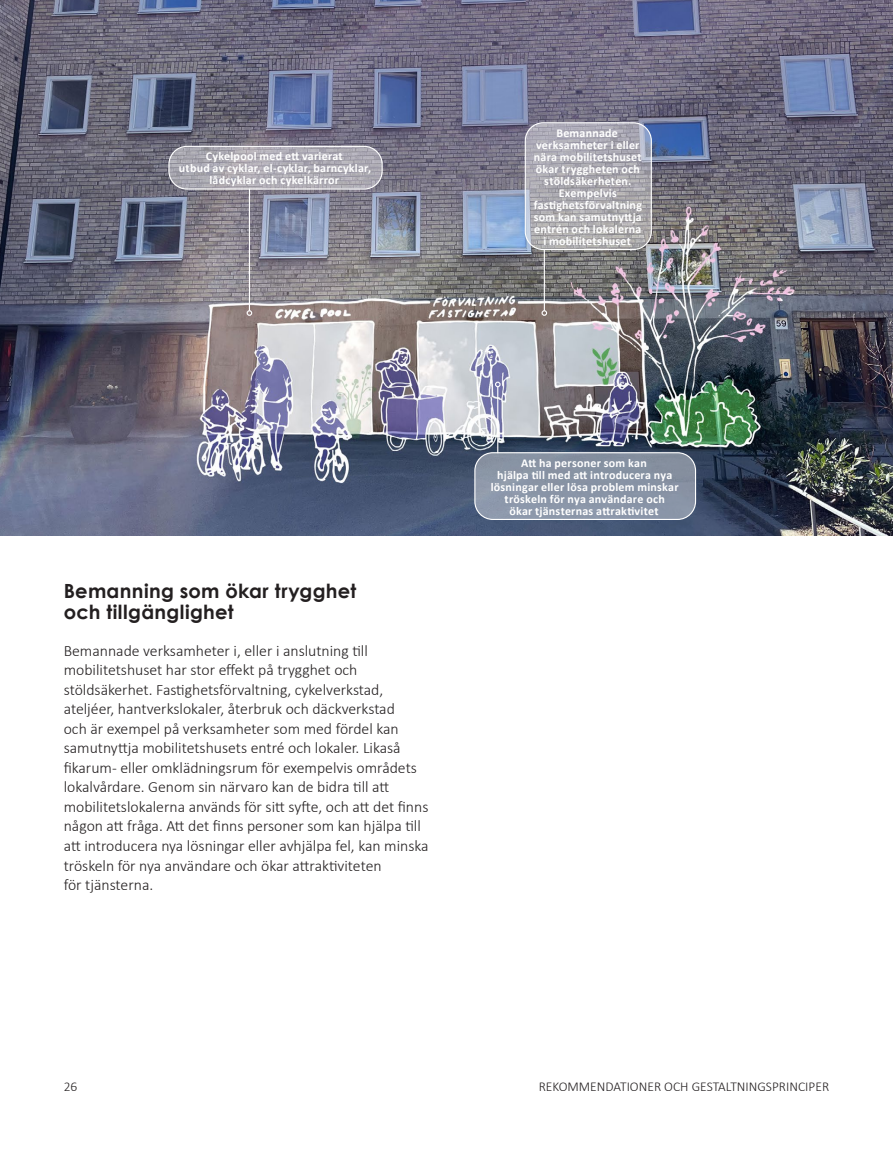
<style>
.page{position:relative;width:893px;height:1149px;background:#fff}
.page>*{position:absolute;margin:0;border:0;box-sizing:border-box;transform-origin:0 0}
._3_-_Mellanrubrik{font:700 19.5px/21px "Century Gothic";letter-spacing:.015em;color:#231f20}
.Löpande_text_-_brödtext{font:300 15.75px/19.5px "Calibri";color:#231f20}
.t1{font:300 13.5px "Calibri";color:#231f20}
.Text_på_bild{font:700 12px/12px "Calibri";letter-spacing:.02em;color:#fff;text-align:center}
</style>
<div class="page">
<img style="left:0;top:0;width:892px;height:535px">
<hr style="left:249px;top:189px;width:1px;height:122px;background:#fff">
<svg style="left:247px;top:310px;width:5px;height:6px"></svg>
<hr style="left:544px;top:249px;width:1px;height:62px;background:#fff">
<svg style="left:541px;top:310px;width:6px;height:6px"></svg>
<hr style="left:497px;top:386px;width:1px;height:67px;background:#fff">
<svg style="left:495px;top:381px;width:6px;height:6px"></svg>
<svg style="left:169px;top:146px;width:213px;height:43px;background:#aba8b1"></svg>
<div style="left:168px;top:146px;width:215px;height:43px;border:1px solid #fff;border-radius:18px"></div>
<svg style="left:525px;top:123px;width:126px;height:126px;background:#a9a8af"></svg>
<div style="left:525px;top:122px;width:127px;height:128px;border:1px solid #fff;border-radius:18px"></div>
<div style="left:475px;top:452px;width:220px;height:67px;background:#8994a5;border-radius:18px"></div>
<div style="left:474px;top:452px;width:222px;height:68px;border:1px solid #fff;border-radius:18px"></div>
<hr style="left:892px;top:0;width:1px;height:1148px;background:#943e3e">
<p class="Text_på_bild" style="left:179px;top:150px;width:194px">Cykelpool med ett varierat<br>utbud av cyklar, el-cyklar, barncyklar, lådcyklar och cykelkärror</p>
<p class="Text_på_bild" style="left:534px;top:126px;width:110px">Bemannade verksamheter i eller nära mobilitetshuset ökar tryggheten och stöldsäkerheten.<br>Exempelvis fastighetsförvaltning som kan samutnyttja entrén och lokalerna i mobilitetshuset</p>
<p class="_3_-_Mellanrubrik" style="left:64px;top:579px;width:294px">Bemanning som ökar trygghet och tillgänglighet</p>
<p class="Löpande_text_-_brödtext" style="left:64px;top:640px;width:366px">Bemannade verksamheter i, eller i anslutning till mobilitetshuset har stor effekt på trygghet och stöldsäkerhet. Fastighetsförvaltning, cykelverkstad, ateljéer, hantverkslokaler, återbruk och däckverkstad<br>och är exempel på verksamheter som med fördel kan samutnyttja mobilitetshusets entré och lokaler. Likaså fikarum- eller omklädningsrum för exempelvis områdets lokalvårdare. Genom sin närvaro kan de bidra till att mobilitetslokalerna används för sitt syfte, och att det finns någon att fråga. Att det finns personer som kan hjälpa till att introducera nya lösningar eller avhjälpa fel, kan minska tröskeln för nya användare och ökar attraktiviteten<br>för tjänsterna.</p>
<p class="Text_på_bild" style="left:491px;top:456px;width:189px">Att ha personer som kan<br>hjälpa till med att introducera nya lösningar eller lösa problem minskar tröskeln för nya användare och<br>ökar tjänsternas attraktivitet</p>
<p class="t1" style="left:64px;top:1077px;width:15px">26</p>
<p class="t1" style="left:539px;top:1077px;width:292px">REKOMMENDATIONER OCH GESTALTNINGSPRINCIPER</p>
</div>
